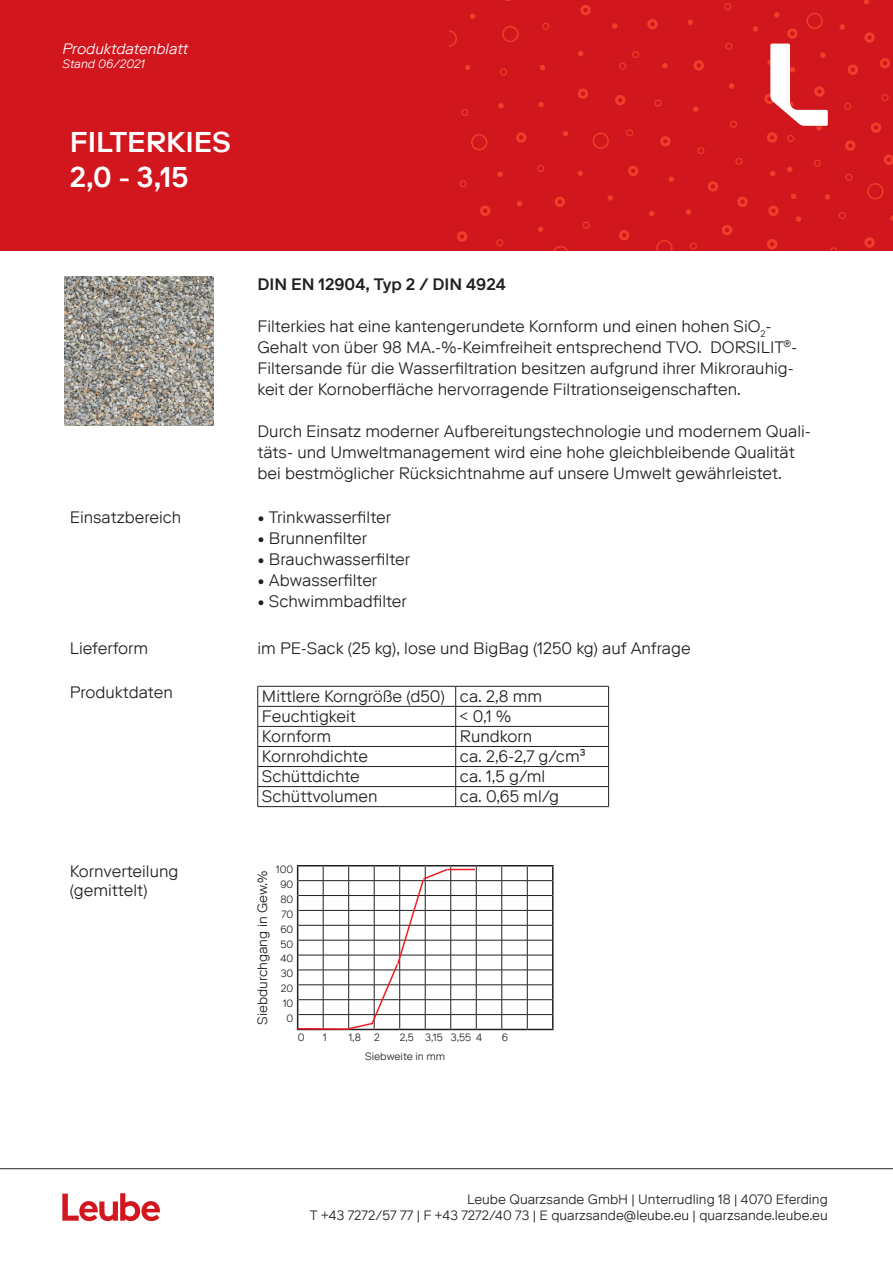
<style>
.page{position:relative;width:893px;height:1263px;background:#fff}
.page>*{position:absolute;margin:0;border:0;box-sizing:border-box;transform-origin:0 0}
.t1{font:500 28.5px/34.2px "Riforma LLTT";color:#fff}
.t2{font:300 16.5px/21px "Riforma LLTT";color:#231f20}
.t3{font:500 16.5px "Riforma LLTT";color:#231f20}
.t4{font:italic 300 15px "Riforma LLTT";color:#fff}
.t5{font:300 13.5px/16.2px "Riforma LLTT";color:#231f20;text-align:right}
.t6{font:italic 300 12px "Riforma LLTT";color:#fff}
.t7{font:300 10.5px/14.9px "Riforma LLTT";color:#231f20;text-align:right}
</style>
<div class="page">
<div style="left:0;top:0;width:893px;height:251px;background:#d2161e"></div>
<svg style="left:770px;top:44px;width:58px;height:82px"></svg>
<svg style="left:62px;top:1193px;width:98px;height:28px"></svg>
<hr style="left:0;top:1168px;width:893px;height:1px;background:#231f20">
<hr style="left:258px;top:686px;width:198px;height:1px;background:#231f20">
<hr style="left:456px;top:686px;width:153px;height:1px;background:#231f20">
<hr style="left:258px;top:706px;width:198px;height:1px;background:#231f20">
<hr style="left:456px;top:706px;width:153px;height:1px;background:#231f20">
<hr style="left:258px;top:726px;width:198px;height:1px;background:#231f20">
<hr style="left:456px;top:726px;width:153px;height:1px;background:#231f20">
<hr style="left:258px;top:746px;width:198px;height:1px;background:#231f20">
<hr style="left:456px;top:746px;width:153px;height:1px;background:#231f20">
<hr style="left:258px;top:766px;width:198px;height:1px;background:#231f20">
<hr style="left:456px;top:766px;width:153px;height:1px;background:#231f20">
<hr style="left:258px;top:786px;width:198px;height:1px;background:#231f20">
<svg style="left:257px;top:686px;width:1px;height:120px"></svg>
<hr style="left:456px;top:786px;width:153px;height:1px;background:#231f20">
<svg style="left:455px;top:686px;width:1px;height:120px"></svg>
<svg style="left:608px;top:686px;width:1px;height:120px"></svg>
<hr style="left:258px;top:806px;width:198px;height:1px;background:#231f20">
<hr style="left:456px;top:806px;width:153px;height:1px;background:#231f20">
<img style="left:64px;top:276px;width:149px;height:149px">
<svg style="left:297px;top:865px;width:257px;height:166px"></svg>
<p class="t4" style="left:62px;top:39px;width:127px">Produktdatenblatt</p>
<p class="t6" style="left:62px;top:57px;width:84px">Stand 06/2021</p>
<h1 class="t1" style="left:70px;top:125px;width:163px">FILTERKIES<br>2,0 - 3,15</h1>
<p class="t3" style="left:258px;top:273px;width:250px">DIN EN 12904, Typ 2 / DIN 4924</p>
<p class="t2" style="left:258px;top:315px;width:541px">Filterkies hat eine kantengerundete Kornform und einen hohen SiO<sub>2</sub>- Gehalt von über 98 MA.-%-Keimfreiheit entsprechend TVO. DORSILIT<sup>®</sup>- Filtersande für die Wasserfiltration besitzen aufgrund ihrer Mikrorauhig&shy;keit der Kornoberfläche hervorragende Filtrationseigenschaften.</p>
<p class="t2" style="left:258px;top:420px;width:555px">Durch Einsatz moderner Aufbereitungstechnologie und modernem Quali&shy;täts- und Umweltmanagement wird eine hohe gleichbleibende Qualität bei bestmöglicher Rücksichtnahme auf unsere Umwelt gewährleistet.</p>
<p class="t2" style="left:70px;top:507px;width:113px">Einsatzbereich</p>
<p class="t2" style="left:258px;top:507px;width:135px">• Trinkwasserfilter</p>
<p class="t2" style="left:258px;top:528px;width:111px">• Brunnenfilter</p>
<p class="t2" style="left:258px;top:549px;width:154px">• Brauchwasserfilter</p>
<p class="t2" style="left:258px;top:570px;width:121px">• Abwasserfilter</p>
<p class="t2" style="left:258px;top:591px;width:151px">• Schwimmbadfilter</p>
<p class="t2" style="left:70px;top:637px;width:80px">Lieferform</p>
<p class="t2" style="left:258px;top:637px;width:435px">im PE-Sack (25 kg), lose und BigBag (1250 kg) auf Anfrage</p>
<p class="t2" style="left:70px;top:681px;width:105px">Produktdaten</p>
<p class="t2" style="left:262px;top:686px;width:282px;line-height:20.1px">Mittlere Korngröße (d50) ca. 2,8 mm<br>Feuchtigkeit</p>
<p class="t2" style="left:460px;top:706px;width:53px">&lt; 0,1 %</p>
<p class="t2" style="left:262px;top:726px;width:71px">Kornform</p>
<p class="t2" style="left:460px;top:726px;width:74px">Rundkorn</p>
<p class="t2" style="left:262px;top:746px;width:107px">Kornrohdichte</p>
<p class="t2" style="left:460px;top:746px;width:127px">ca. 2,6-2,7 g/cm³</p>
<p class="t2" style="left:262px;top:766px;width:99px">Schüttdichte</p>
<p class="t2" style="left:460px;top:766px;width:87px">ca. 1,5 g/ml</p>
<p class="t2" style="left:262px;top:786px;width:117px">Schüttvolumen</p>
<p class="t2" style="left:460px;top:786px;width:101px">ca. 0,65 ml/g</p>
<p class="t2" style="left:70px;top:860px;width:110px;line-height:19.8px">Kornverteilung (gemittelt)</p>
<p class="t5" style="left:254px;top:1025px;width:156px;rotate:-90deg">Siebdurchgang in Gew.%</p>
<p class="t7" style="left:276px;top:862px;width:19px">100<br>90<br>80<br>70<br>60<br>50<br>40<br>30<br>20<br>10<br>0</p>
<p class="t7" style="left:298px;top:1030px;width:8px">0</p>
<p class="t7" style="left:323px;top:1030px;width:5px">1</p>
<p class="t7" style="left:349px;top:1030px;width:14px">1,8</p>
<p class="t7" style="left:374px;top:1030px;width:7px">2</p>
<p class="t7" style="left:400px;top:1030px;width:84px">2,5 3,15 3,55 4</p>
<p class="t7" style="left:502px;top:1030px;width:8px">6</p>
<p class="t7" style="left:365px;top:1048px;width:82px">Siebweite in mm</p>
<p class="t5" style="left:310px;top:1191px;width:519px">Leube Quarzsande GmbH | Unterrudling 18 | 4070 Eferding<br>T +43 7272/57 77 | F +43 7272/40 73 | E quarzsande@leube.eu | quarzsande.leube.eu</p>
</div>
